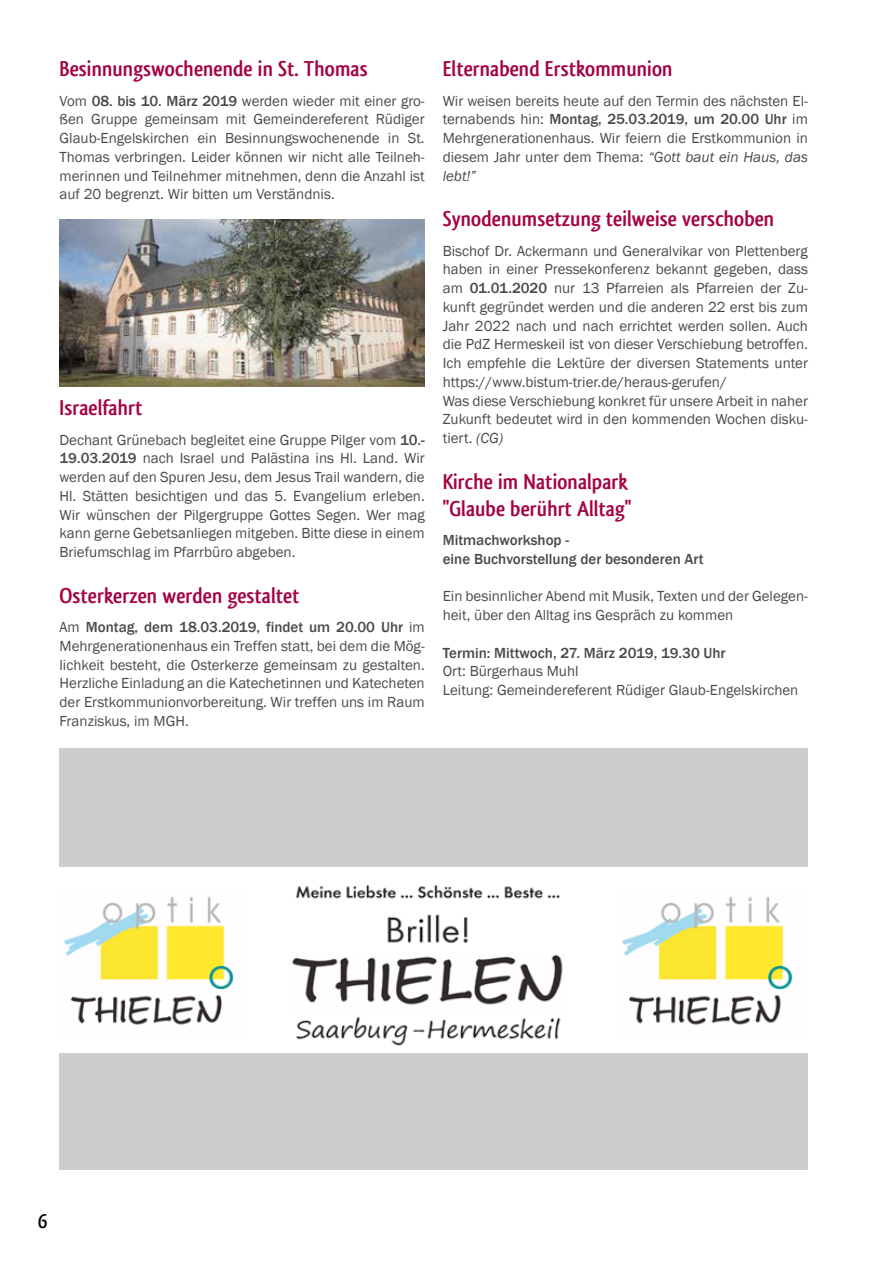
<style>
.page{position:relative;width:893px;height:1263px;background:#fff}
.page>*{position:absolute;margin:0;border:0;box-sizing:border-box;transform-origin:0 0}
.t1{font:700 22.5px/27px "Qlassik";color:#a40344}
.t2{font:700 21px "Qlassik";color:#000}
.t3{font:15px/18.8px "Franklin Gothic";color:#4a4a49;text-align:justify}
.t4{font:500 15px/18.8px "Franklin Gothic";color:#4a4a49}
.s1{font-weight:500}
.s2{font-style:italic}
</style>
<div class="page">
<div style="left:60px;top:748px;width:748px;height:421px;background:#cdcdcd"></div>
<img style="left:60px;top:219px;width:365px;height:168px">
<div style="left:60px;top:853px;width:748px;height:214px;background:#fff"></div>
<img style="left:292px;top:885px;width:271px;height:161px">
<div style="left:60px;top:853px;width:748px;height:14px;background:#cdcdcd"></div>
<div style="left:60px;top:1053px;width:748px;height:14px;background:#cdcdcd"></div>
<img style="left:622px;top:896px;width:171px;height:129px">
<img style="left:64px;top:896px;width:170px;height:129px">
<h1 class="t1" style="left:60px;top:55px;width:310px">Besinnungswochenende in St. Thomas</h1>
<p class="t3" style="left:60px;top:92px;width:367px">Vom <span class="s1">08. bis 10. März 2019</span> werden wieder mit einer gro&shy;ßen Gruppe gemeinsam mit Gemeindereferent Rüdiger Glaub-Engelskirchen ein Besinnungswochenende in St.<br>Thomas verbringen. Leider können wir nicht alle Teilneh&shy;merinnen und Teilnehmer mitnehmen, denn die Anzahl ist auf 20 begrenzt. Wir bitten um Verständnis.</p>
<h1 class="t1" style="left:60px;top:394px;width:84px">Israelfahrt</h1>
<p class="t3" style="left:60px;top:431px;width:367px">Dechant Grünebach begleitet eine Gruppe Pilger vom <span class="s1">10.- 19.03.2019</span> nach Israel und Palästina ins Hl. Land. Wir werden auf den Spuren Jesu, dem Jesus Trail wandern, die Hl. Stätten besichtigen und das 5. Evangelium erleben.<br>Wir wünschen der Pilgergruppe Gottes Segen. Wer mag kann gerne Gebetsanliegen mitgeben. Bitte diese in einem Briefumschlag im Pfarrbüro abgeben.</p>
<h1 class="t1" style="left:60px;top:582px;width:242px">Osterkerzen werden gestaltet</h1>
<p class="t3" style="left:60px;top:618px;width:367px">Am <span class="s1">Montag, dem 18.03.2019, findet um 20.00 Uhr</span> im Mehrgenerationenhaus ein Treffen statt, bei dem die Mög&shy;lichkeit besteht, die Osterkerze gemeinsam zu gestalten.<br>Herzliche Einladung an die Katechetinnen und Katecheten der Erstkommunionvorbereitung. Wir treffen uns im Raum Franziskus, im MGH.</p>
<h1 class="t1" style="left:443px;top:55px;width:231px">Elternabend Erstkommunion</h1>
<p class="t3" style="left:443px;top:92px;width:367px">Wir weisen bereits heute auf den Termin des nächsten El&shy;ternabends hin: <span class="s1">Montag, 25.03.2019, um 20.00 Uhr</span> im Mehrgenerationenhaus. Wir feiern die Erstkommunion in diesem Jahr unter dem Thema: <span class="s2">“Gott baut ein Haus, das lebt!”</span></p>
<h1 class="t1" style="left:443px;top:205px;width:333px">Synodenumsetzung teilweise verschoben</h1>
<p class="t3" style="left:443px;top:242px;width:367px;text-align:left">Bischof Dr. Ackermann und Generalvikar von Plettenberg haben in einer Pressekonferenz bekannt gegeben, dass am <span class="s1">01.01.2020</span> nur 13 Pfarreien als Pfarreien der Zu&shy;kunft gegründet werden und die anderen 22 erst bis zum Jahr 2022 nach und nach errichtet werden sollen. Auch die PdZ Hermeskeil ist von dieser Verschiebung betroffen.<br>Ich empfehle die Lektüre der diversen Statements unter https://www.bistum-trier.de/heraus-gerufen/<br>Was diese Verschiebung konkret für unsere Arbeit in naher Zukunft bedeutet wird in den kommenden Wochen disku&shy;tiert. <span class="s2">(CG)</span></p>
<h1 class="t1" style="left:443px;top:468px;width:190px">Kirche im Nationalpark "Glaube berührt Alltag"</h1>
<p class="t4" style="left:443px;top:531px;width:262px">Mitmachworkshop -<br>eine Buchvorstellung der besonderen Art</p>
<p class="t3" style="left:443px;top:587px;width:367px">Ein besinnlicher Abend mit Musik, Texten und der Gelegen&shy;heit, über den Alltag ins Gespräch zu kommen</p>
<p class="t4" style="left:443px;top:643px;width:284px">Termin: Mittwoch, 27. März 2019, 19.30 Uhr</p>
<p class="t3" style="left:443px;top:662px;width:357px">Ort: Bürgerhaus Muhl<br>Leitung: Gemeindereferent Rüdiger Glaub-Engelskirchen</p>
<h2 class="t2" style="left:38px;top:1208px;width:11px">6</h2>
</div>
